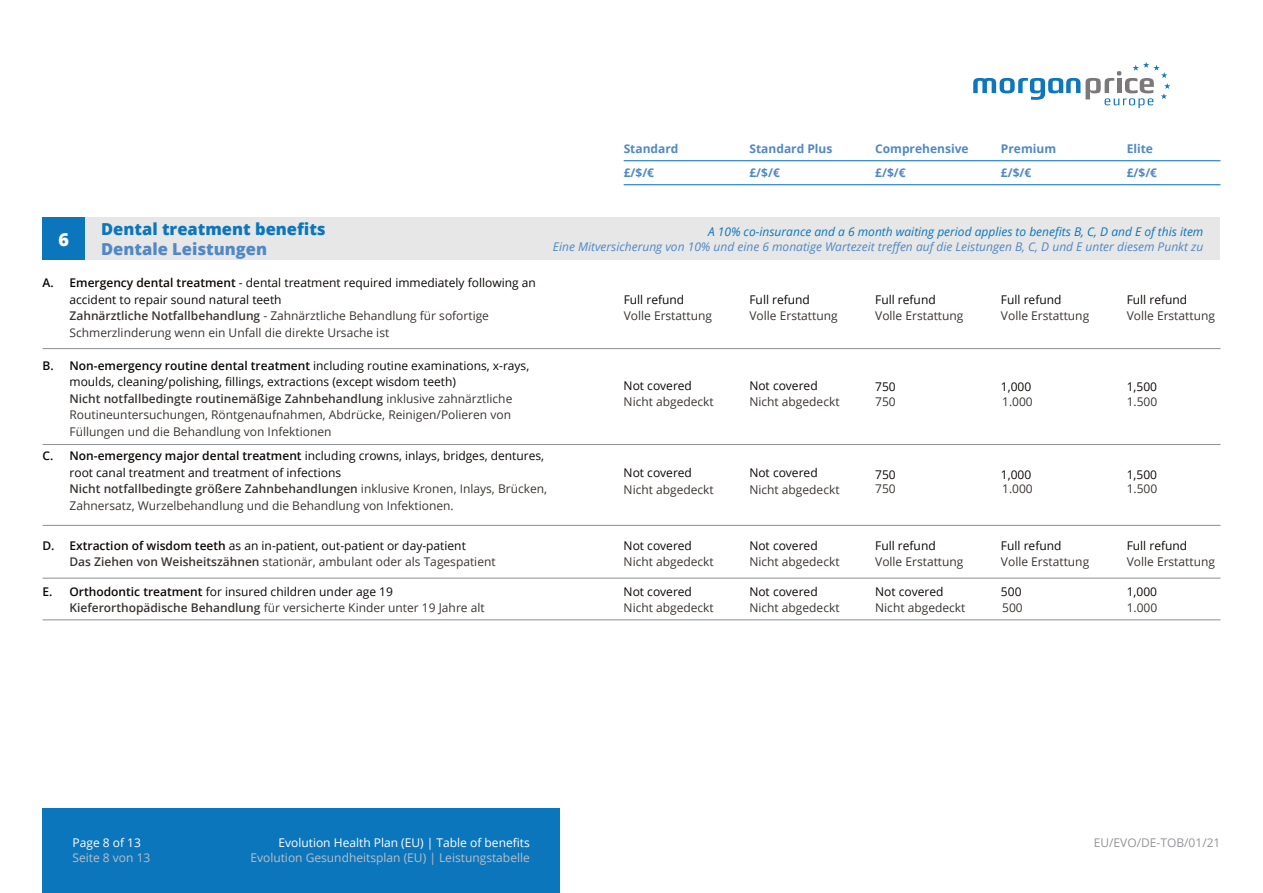
<style>
.page{position:relative;width:1263px;height:893px;background:#fff}
.page>*{position:absolute;margin:0;border:0;box-sizing:border-box;transform-origin:0 0}
.t1{font:800 18px "Open Sans";color:#fff}
.t2{font:800 16.5px "Open Sans";color:#0c76bd}
.t3{font:800 16.5px "Open Sans";color:#5188c7}
.t4{font:12px/16.5px "Open Sans";color:#3b3532}
.t5{font:12px/16.5px "Open Sans";color:#0c0806}
.t6{font:italic 12px/14.4px "Open Sans";color:#5188c7;text-align:right}
.t7{font:700 12px "Open Sans";color:#5188c7}
.t8{font:12px "Open Sans";color:#bcbdc0}
.t9{font:12px "Open Sans";color:#fff}
.t10{font:12px "Open Sans";color:#939598}
.s1{font-weight:600;color:#0c0806}
.s2{color:#0c0806}
.s3{font-weight:600}
.s4{color:#0c76bd}
.s5{font-weight:600;color:#3b3532}
.s6{color:#3b3532}
</style>
<div class="page">
<div style="left:43px;top:808px;width:517px;height:85px;background:#0c76bd"></div>
<svg style="left:973px;top:62px;width:197px;height:46px"></svg>
<hr style="left:624px;top:184px;width:596px;height:1px;background:#0c76bd">
<hr style="left:624px;top:160px;width:596px;height:1px;background:#0c76bd">
<div style="left:43px;top:218px;width:1177px;height:42px;background:#e6e7e6"></div>
<div style="left:43px;top:218px;width:42px;height:42px;background:#0c76bd"></div>
<hr style="left:43px;top:525px;width:1177px;height:1px;background:#939598">
<hr style="left:43px;top:619px;width:1177px;height:1px;background:#939598">
<hr style="left:42px;top:578px;width:1178px;height:1px;background:#939598">
<hr style="left:43px;top:348px;width:1177px;height:1px;background:#939598">
<hr style="left:43px;top:444px;width:1177px;height:1px;background:#939598">
<p class="t7" style="left:624px;top:141px;width:56px">Standard</p>
<p class="t7" style="left:749px;top:141px;width:85px">Standard Plus</p>
<p class="t7" style="left:875px;top:141px;width:95px">Comprehensive</p>
<p class="t7" style="left:1001px;top:141px;width:57px">Premium</p>
<p class="t7" style="left:1127px;top:141px;width:28px">Elite</p>
<p class="t1" style="left:59px;top:225px;width:12px">6</p>
<p class="t2" style="left:101px;top:216px;width:226px">Dental treatment benefits</p>
<p class="t3" style="left:101px;top:236px;width:167px">Dentale Leistungen</p>
<p class="t4" style="left:70px;top:274px;width:468px;text-indent:-27px"><span class="s1">A. Emergency dental treatment</span> <span class="s2">- dental treatment required immediately following an accident to repair sound natural teeth<br></span><span class="s3">Zahnärztliche Notfallbehandlung</span> - Zahnärztliche Behandlung für sofortige Schmerzlinderung wenn ein Unfall die direkte Ursache ist</p>
<p class="t4" style="left:70px;top:357px;width:461px;text-indent:-27px"><span class="s1">B. Non-emergency routine dental treatment</span> <span class="s2">including routine examinations, x-rays, moulds, cleaning/polishing, fillings, extractions (except wisdom teeth)<br></span><span class="s3">Nicht notfallbedingte routinemäßige Zahnbehandlung</span> inklusive zahnärztliche Routineuntersuchungen, Röntgenaufnahmen, Abdrücke, Reinigen/Polieren von Füllungen und die Behandlung von Infektionen</p>
<p class="t7" style="left:624px;top:165px;width:32px">£/$/€</p>
<p class="t7" style="left:749px;top:165px;width:32px">£/$/€</p>
<p class="t7" style="left:875px;top:165px;width:32px">£/$/€</p>
<p class="t7" style="left:1001px;top:165px;width:32px">£/$/€</p>
<p class="t7" style="left:1127px;top:165px;width:32px">£/$/€</p>
<p class="t6" style="left:553px;top:224px;width:652px"><span class="s4">A 10% co-insurance and a 6 month waiting period applies to benefits B, C, D and E of this item<br></span>Eine Mitversicherung von 10% und eine 6 monatige Wartezeit treffen auf die Leistungen B, C, D und E unter diesem Punkt zu</p>
<p class="t5" style="left:624px;top:291px;width:62px">Full refund</p>
<p class="t5" style="left:749px;top:291px;width:62px">Full refund</p>
<p class="t5" style="left:1001px;top:291px;width:62px">Full refund</p>
<p class="t5" style="left:875px;top:291px;width:62px">Full refund</p>
<p class="t5" style="left:1127px;top:291px;width:62px">Full refund</p>
<p class="t4" style="left:624px;top:307px;width:90px">Volle Erstattung</p>
<p class="t4" style="left:749px;top:307px;width:90px">Volle Erstattung</p>
<p class="t4" style="left:875px;top:307px;width:90px">Volle Erstattung</p>
<p class="t4" style="left:1001px;top:307px;width:90px">Volle Erstattung</p>
<p class="t4" style="left:1127px;top:307px;width:90px">Volle Erstattung</p>
<p class="t5" style="left:624px;top:377px;width:70px">Not covered</p>
<p class="t5" style="left:749px;top:377px;width:70px">Not covered</p>
<p class="t5" style="left:875px;top:378px;width:22px">750</p>
<p class="t5" style="left:1001px;top:378px;width:32px">1,000</p>
<p class="t5" style="left:1127px;top:378px;width:32px">1,500</p>
<p class="t4" style="left:624px;top:393px;width:92px">Nicht abgedeckt</p>
<p class="t4" style="left:749px;top:393px;width:92px">Nicht abgedeckt</p>
<p class="t4" style="left:875px;top:393px;width:22px">750</p>
<p class="t4" style="left:1002px;top:393px;width:32px">1.000</p>
<p class="t4" style="left:1127px;top:393px;width:32px">1.500</p>
<p class="t4" style="left:70px;top:447px;width:479px;text-indent:-27px"><span class="s1">C. Non-emergency major dental treatment</span> <span class="s2">including crowns, inlays, bridges, dentures, root canal treatment and treatment of infections<br></span><span class="s3">Nicht notfallbedingte größere Zahnbehandlungen</span> inklusive Kronen, Inlays, Brücken, Zahnersatz, Wurzelbehandlung und die Behandlung von Infektionen.</p>
<p class="t5" style="left:624px;top:464px;width:70px">Not covered</p>
<p class="t4" style="left:624px;top:481px;width:92px">Nicht abgedeckt</p>
<p class="t5" style="left:749px;top:464px;width:70px">Not covered</p>
<p class="t4" style="left:749px;top:481px;width:92px">Nicht abgedeckt</p>
<p class="t5" style="left:875px;top:466px;width:22px">750</p>
<p class="t4" style="left:875px;top:481px;width:22px">750</p>
<p class="t5" style="left:1001px;top:466px;width:32px">1,000</p>
<p class="t4" style="left:1002px;top:481px;width:32px">1.000</p>
<p class="t5" style="left:1127px;top:466px;width:32px">1,500</p>
<p class="t4" style="left:1127px;top:481px;width:32px">1.500</p>
<p class="t5" style="left:69px;top:537px;width:428px;text-indent:-27px"><span class="s3">D. Extraction of wisdom teeth</span> as an in-patient, out-patient or day-patient<br><span class="s5">Das Ziehen von Weisheitszähnen</span> <span class="s6">stationär, ambulant oder als Tagespatient</span></p>
<p class="t5" style="left:875px;top:537px;width:62px">Full refund</p>
<p class="t5" style="left:1001px;top:537px;width:62px">Full refund</p>
<p class="t5" style="left:1127px;top:537px;width:62px">Full refund</p>
<p class="t5" style="left:624px;top:537px;width:70px">Not covered</p>
<p class="t5" style="left:624px;top:583px;width:70px">Not covered</p>
<p class="t5" style="left:749px;top:537px;width:70px">Not covered</p>
<p class="t5" style="left:749px;top:583px;width:70px">Not covered</p>
<p class="t5" style="left:875px;top:583px;width:70px">Not covered</p>
<p class="t4" style="left:624px;top:553px;width:92px">Nicht abgedeckt</p>
<p class="t4" style="left:624px;top:599px;width:92px">Nicht abgedeckt</p>
<p class="t4" style="left:749px;top:553px;width:92px">Nicht abgedeckt</p>
<p class="t4" style="left:749px;top:599px;width:92px">Nicht abgedeckt</p>
<p class="t4" style="left:875px;top:599px;width:92px">Nicht abgedeckt</p>
<p class="t4" style="left:875px;top:553px;width:90px">Volle Erstattung</p>
<p class="t4" style="left:1001px;top:553px;width:90px">Volle Erstattung</p>
<p class="t4" style="left:1127px;top:553px;width:90px">Volle Erstattung</p>
<p class="t4" style="left:70px;top:583px;width:417px;text-indent:-27px"><span class="s1">E. Orthodontic treatment</span> <span class="s2">for insured children under age 19<br></span><span class="s3">Kieferorthopädische Behandlung</span> für versicherte Kinder unter 19 Jahre alt</p>
<p class="t5" style="left:1001px;top:583px;width:22px">500</p>
<p class="t5" style="left:1127px;top:583px;width:32px">1,000</p>
<p class="t4" style="left:1002px;top:599px;width:22px">500</p>
<p class="t4" style="left:1127px;top:599px;width:32px">1.000</p>
<p class="t9" style="left:73px;top:834px;width:70px">Page 8 of 13</p>
<p class="t8" style="left:73px;top:849px;width:79px">Seite 8 von 13</p>
<p class="t9" style="left:278px;top:834px;width:253px">Evolution Health Plan (EU) | Table of benefits</p>
<p class="t10" style="left:1094px;top:834px;width:128px">EU/EVO/DE-TOB/01/21</p>
<p class="t8" style="left:250px;top:849px;width:281px">Evolution Gesundheitsplan (EU) | Leistungstabelle</p>
</div>
